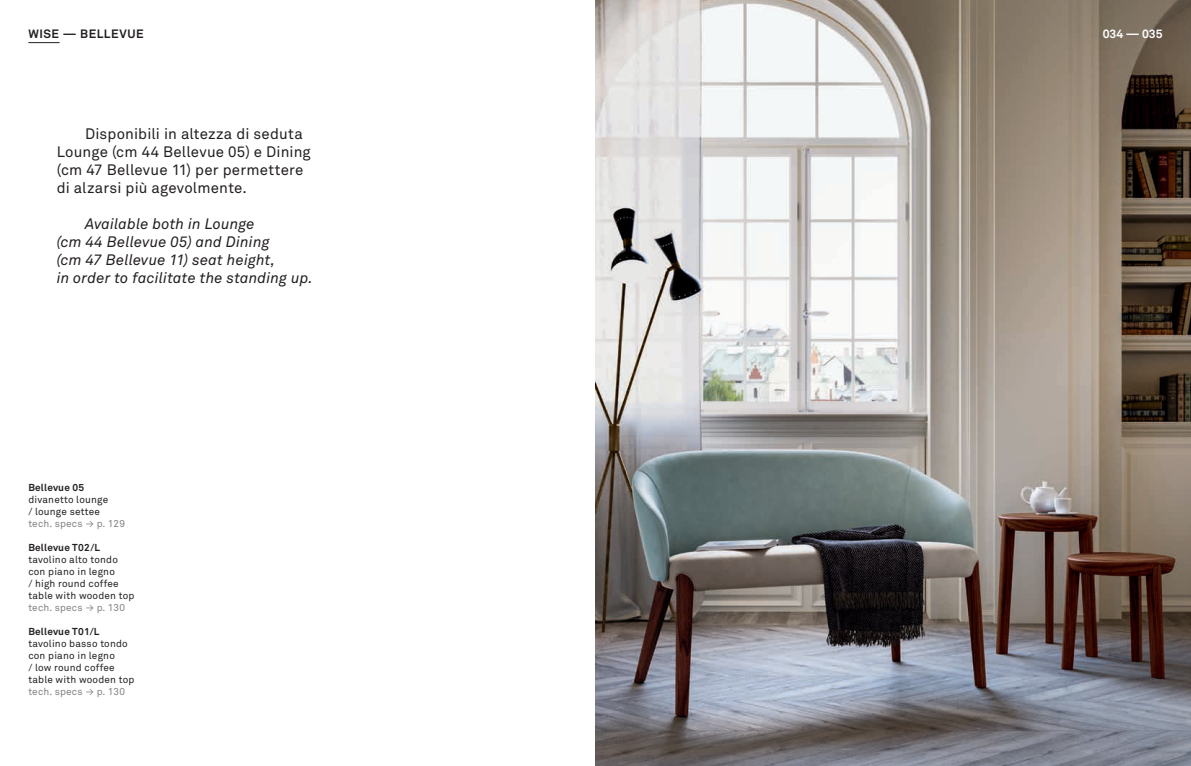
<style>
.page{position:relative;width:1191px;height:766px;background:#fff}
.page>*{position:absolute;margin:0;border:0;box-sizing:border-box;transform-origin:0 0}
.t1{font:15px/18px "Akkurat";letter-spacing:.01em;color:#231f20}
.t2{font:italic 15px/18px "Akkurat";letter-spacing:.005em;color:#231f20}
.t3{font:700 12px "Akkurat";letter-spacing:.045em;color:#231f20}
.t4{font:700 12px "Akkurat";color:#fff}
.t5{font:10px/12px "Akkurat";letter-spacing:.02em;color:#231f20}
.t6{font:10px "Akkurat";letter-spacing:.02em;color:#808285}
.t7{font:700 10px "Akkurat";letter-spacing:.02em;color:#231f20}
</style>
<div class="page">
<img style="left:595px;top:0;width:596px;height:765px">
<hr style="left:28px;top:42px;width:32px;height:1px;background:#231f20">
<p class="t3" style="left:28px;top:26px;width:117px">WISE — BELLEVUE</p>
<p class="t4" style="left:1102px;top:26px;width:61px">034 — 035</p>
<h1 class="t1" style="left:57px;top:125px;width:255px;text-indent:28px">Disponibili in altezza di seduta<br>Lounge (cm 44 Bellevue 05) e Dining (cm 47 Bellevue 11) per permettere di alzarsi più agevolmente.</h1>
<h1 class="t2" style="left:57px;top:215px;width:258px;text-indent:28px">Available both in Lounge<br>(cm 44 Bellevue 05) and Dining<br>(cm 47 Bellevue 11) seat height,<br>in order to facilitate the standing up.</h1>
<p class="t7" style="left:28px;top:481px;width:57px">Bellevue 05</p>
<p class="t5" style="left:28px;top:493px;width:81px">divanetto lounge / lounge settee</p>
<p class="t6" style="left:28px;top:517px;width:98px">tech. specs ≥ p. 129</p>
<p class="t7" style="left:28px;top:541px;width:73px">Bellevue T02/L</p>
<p class="t5" style="left:28px;top:553px;width:108px">tavolino alto tondo con piano in legno<br>/ high round coffee table with wooden top</p>
<p class="t6" style="left:28px;top:601px;width:98px">tech. specs ≥ p. 130</p>
<p class="t7" style="left:28px;top:625px;width:72px">Bellevue T01/L</p>
<p class="t5" style="left:28px;top:637px;width:108px">tavolino basso tondo con piano in legno<br>/ low round coffee table with wooden top</p>
<p class="t6" style="left:28px;top:685px;width:98px">tech. specs ≥ p. 130</p>
</div>
